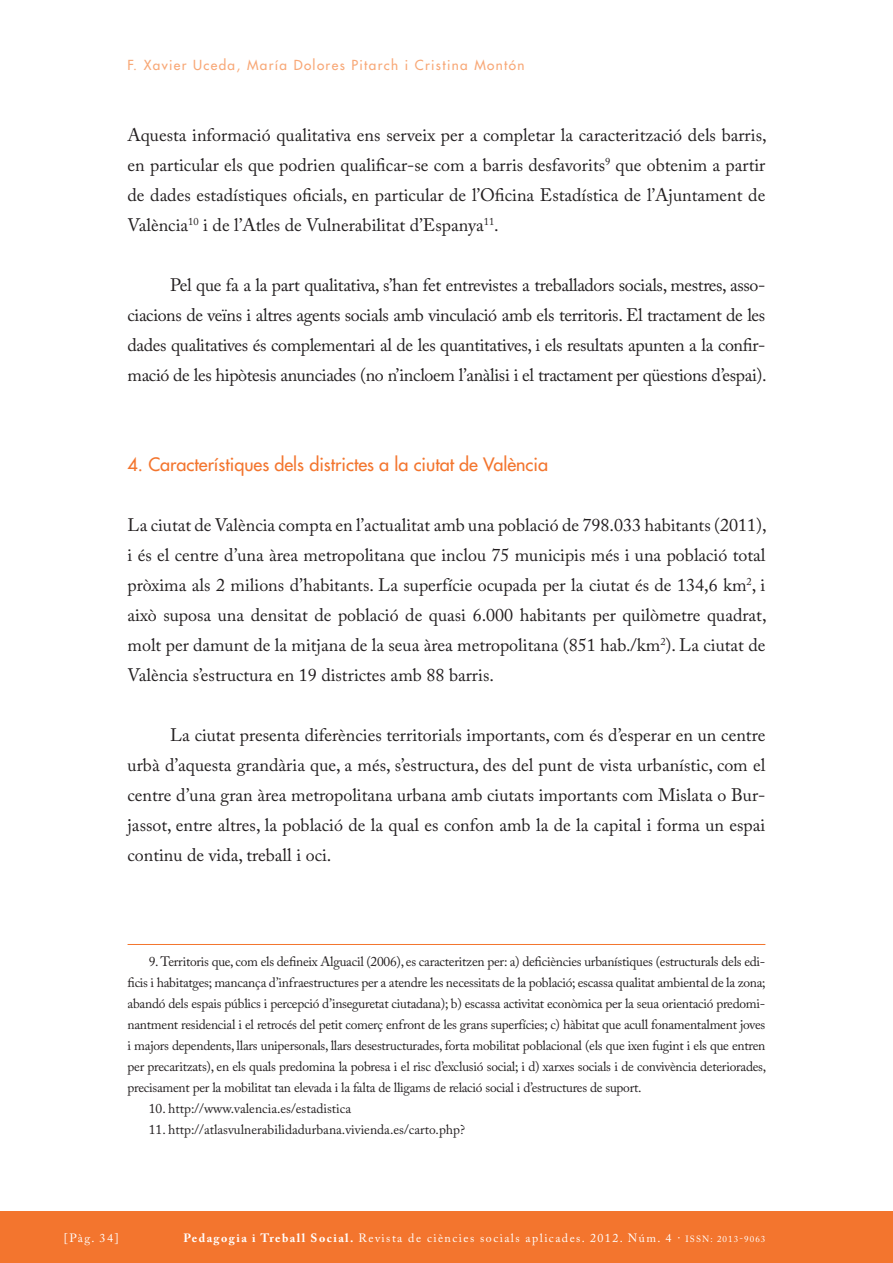
<style>
.page{position:relative;width:893px;height:1263px;background:#fff}
.page>*{position:absolute;margin:0;border:0;box-sizing:border-box;transform-origin:0 0}
.TEXT_COMU{font:18px/30px "Adobe Caslon Pro";color:#231f20;text-align:justify}
.INTERTITOLS{font:18px "Futura";color:#f3752e}
.NOTES_PEU_PAGINA{font:13.5px/21px "Adobe Caslon Pro";color:#231f20;text-align:justify}
.CAPÇALERA_ESQUERRA{font:13.5px "Futura";letter-spacing:.1em;color:#f8a877}
.t1{font:12px "Adobe Caslon Pro";letter-spacing:.12em;color:#fff}
.s1{font-weight:700}
.s2{font-size:9px}
</style>
<div class="page">
<div style="left:0;top:1212px;width:893px;height:51px;background:#f3752e"></div>
<hr style="left:128px;top:944px;width:637px;height:1px;background:#f3752e">
<p class="CAPÇALERA_ESQUERRA" style="left:128px;top:57px;width:398px">F. Xavier Uceda, María Dolores Pitarch i Cristina Montón</p>
<p class="TEXT_COMU" style="left:128px;top:120px;width:641px">Aquesta informació qualitativa ens serveix per a completar la caracterització dels barris, en particular els que podrien qualificar-se com a barris desfavorits<sup>9</sup> que obtenim a partir de dades estadístiques oficials, en particular de l’Oficina Estadística de l’Ajuntament de València<sup>10</sup> i de l’Atles de Vulnerabilitat d’Espanya<sup>11</sup>.</p>
<p class="TEXT_COMU" style="left:128px;top:270px;width:640px;text-indent:43px">Pel que fa a la part qualitativa, s’han fet entrevistes a treballadors socials, mestres, asso&shy;ciacions de veïns i altres agents socials amb vinculació amb els territoris. El tractament de les dades qualitatives és complementari al de les quantitatives, i els resultats apunten a la confir&shy;mació de les hipòtesis anunciades (no n’incloem l’anàlisi i el tractament per qüestions d’espai).</p>
<p class="INTERTITOLS" style="left:128px;top:453px;width:422px">4. Característiques dels districtes a la ciutat de València</p>
<p class="TEXT_COMU" style="left:128px;top:510px;width:641px">La ciutat de València compta en l’actualitat amb una població de 798.033 habitants (2011), i és el centre d’una àrea metropolitana que inclou 75 municipis més i una població total pròxima als 2 milions d’habitants. La superfície ocupada per la ciutat és de 134,6 km<sup>2</sup>, i això suposa una densitat de població de quasi 6.000 habitants per quilòmetre quadrat, molt per damunt de la mitjana de la seua àrea metropolitana (851 hab./km<sup>2</sup>). La ciutat de València s’estructura en 19 districtes amb 88 barris.</p>
<p class="TEXT_COMU" style="left:128px;top:720px;width:639px;text-indent:43px">La ciutat presenta diferències territorials importants, com és d’esperar en un centre urbà d’aquesta grandària que, a més, s’estructura, des del punt de vista urbanístic, com el centre d’una gran àrea metropolitana urbana amb ciutats importants com Mislata o Bur&shy;jassot, entre altres, la població de la qual es confon amb la de la capital i forma un espai continu de vida, treball i oci.</p>
<p class="NOTES_PEU_PAGINA" style="left:128px;top:951px;width:640px;text-indent:21px">9. Territoris que, com els defineix Alguacil (2006), es caracteritzen per: a) deficiències urbanístiques (estructurals dels edi&shy;ficis i habitatges; mancança d’infraestructures per a atendre les necessitats de la població; escassa qualitat ambiental de la zona; abandó dels espais públics i percepció d’inseguretat ciutadana); b) escassa activitat econòmica per la seua orientació predomi&shy;nantment residencial i el retrocés del petit comerç enfront de les grans superfícies; c) hàbitat que acull fonamentalment joves i majors dependents, llars unipersonals, llars desestructurades, forta mobilitat poblacional (els que ixen fugint i els que entren per precaritzats), en els quals predomina la pobresa i el risc d’exclusió social; i d) xarxes socials i de convivència deteriorades, precisament per la mobilitat tan elevada i la falta de lligams de relació social i d’estructures de suport.</p>
<p class="NOTES_PEU_PAGINA" style="left:149px;top:1098px;width:204px">10. http://www.valencia.es/estadistica</p>
<p class="NOTES_PEU_PAGINA" style="left:149px;top:1119px;width:318px">11. http://atlasvulnerabilidadurbana.vivienda.es/carto.php?</p>
<p class="t1" style="left:64px;top:1231px;width:56px">[Pàg. 34]</p>
<p class="t1" style="left:183px;top:1231px;width:584px"><span class="s1">Pedagogia i Treball Social.</span> Revista de ciències socials aplicades. 2012. Núm. 4 · <span class="s2">ISSN: 2013-9063</span></p>
</div>
